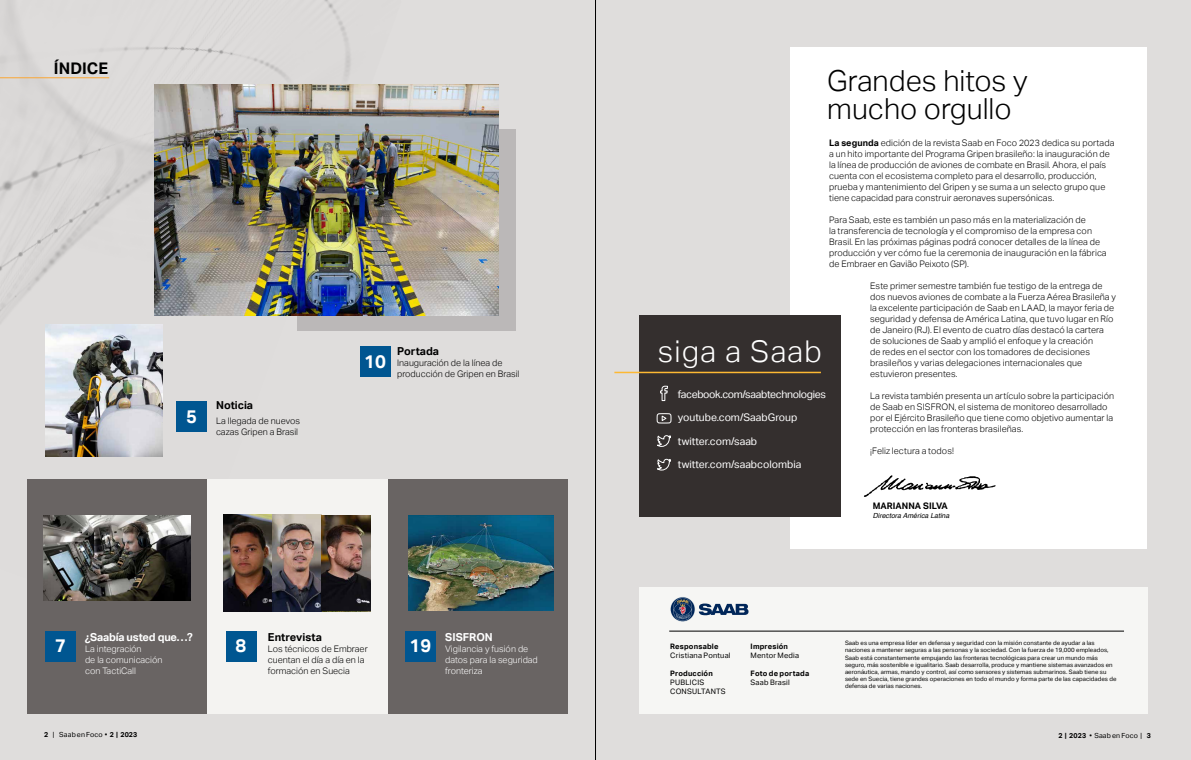
<style>
.page{position:relative;width:1191px;height:760px;background:#fff}
.page>*{position:absolute;margin:0;border:0;box-sizing:border-box;transform-origin:0 0}
.t1{font:300 30px "Aktiv Grotesk";letter-spacing:.04em;color:#fff}
.t2{font:300 29px/28px "Aktiv Grotesk";color:#000}
.t3{font:700 18.4px "Aktiv Grotesk";color:#fff}
.t4{font:700 16px "Aktiv Grotesk";letter-spacing:.005em;color:#000}
.t5{font:700 11px "Aktiv Grotesk";color:#000}
.t6{font:700 11px "Aktiv Grotesk";letter-spacing:-.015em;color:#fff}
.t7{font:10.5px "Aktiv Grotesk";color:#fff}
.t8{font:10.5px "Aktiv Grotesk";letter-spacing:-.03em;color:#fff}
.t9{font:300 9px/11px "Aktiv Grotesk";letter-spacing:.01em;color:#000}
.t10{font:300 9px/10.8px "Aktiv Grotesk";color:#fff}
.t11{font:700 9px "Aktiv Grotesk";letter-spacing:.005em;color:#000}
.t12{font:7.5px/9px "Aktiv Grotesk";letter-spacing:.025em;color:#000}
.t13{font:700 7.5px "Aktiv Grotesk";letter-spacing:.02em;color:#000}
.t14{font:7px "Aktiv Grotesk";letter-spacing:.02em;color:#000}
.t15{font:italic 7px "Helvetica";color:#000}
.t16{font:6px/7.2px "Aktiv Grotesk";letter-spacing:.01em;color:#000}
.s1{font-weight:700}
</style>
<div class="page">
<div style="left:0;top:0;width:595px;height:760px;background:#dfdddc"></div>
<img style="left:0;top:0;width:402px;height:457px">
<div style="left:595px;top:0;width:596px;height:760px;background:#dfdddc"></div>
<div style="left:297px;top:129px;width:218px;height:202px;background:#bbb8b8"></div>
<div style="left:387px;top:479px;width:180px;height:234px;background:#696463"></div>
<div style="left:27px;top:479px;width:180px;height:234px;background:#696463"></div>
<div style="left:207px;top:479px;width:180px;height:234px;background:#f4f3f1"></div>
<div style="left:789px;top:48px;width:357px;height:501px;background:#fff"></div>
<div style="left:639px;top:587px;width:508px;height:126px;background:#f6f6f4"></div>
<svg style="left:670px;top:597px;width:25px;height:24px"></svg>
<div style="left:671px;top:597px;width:23px;height:24px;background:#002659;border-radius:50%"></div>
<svg style="left:673px;top:598px;width:19px;height:23px"></svg>
<svg style="left:699px;top:603px;width:49px;height:12px"></svg>
<hr style="left:669px;top:631px;width:455px;height:1px;background:#000">
<img style="left:863px;top:475px;width:133px;height:22px">
<div style="left:45px;top:631px;width:31px;height:30px;background:#005691"></div>
<div style="left:226px;top:631px;width:30px;height:30px;background:#005691"></div>
<div style="left:405px;top:631px;width:31px;height:30px;background:#005691"></div>
<div style="left:176px;top:401px;width:31px;height:31px;background:#005691"></div>
<div style="left:360px;top:346px;width:30px;height:31px;background:#005691"></div>
<hr style="left:0;top:77px;width:109px;height:1px;background:#faa634">
<img style="left:45px;top:325px;width:118px;height:131px">
<img style="left:44px;top:515px;width:147px;height:85px">
<img style="left:408px;top:515px;width:145px;height:96px">
<img style="left:154px;top:85px;width:344px;height:230px">
<img style="left:224px;top:515px;width:146px;height:96px">
<div style="left:639px;top:315px;width:201px;height:201px;background:#342f2e"></div>
<svg style="left:660px;top:385px;width:8px;height:16px"></svg>
<svg style="left:657px;top:458px;width:14px;height:13px"></svg>
<svg style="left:656px;top:413px;width:15px;height:11px"></svg>
<svg style="left:657px;top:435px;width:14px;height:12px"></svg>
<hr style="left:614px;top:372px;width:207px;height:1px;background:#fdb933">
<hr style="left:595px;top:0;width:1px;height:760px;background:#000">
<h3 class="t4" style="left:54px;top:60px;width:56px">ÍNDICE</h3>
<h3 class="t3" style="left:186px;top:405px;width:12px">5</h3>
<p class="t5" style="left:216px;top:399px;width:38px">Noticia</p>
<p class="t9" style="left:216px;top:416px;width:85px">La llegada de nuevos cazas Gripen a Brasil</p>
<h3 class="t3" style="left:364px;top:350px;width:23px">10</h3>
<p class="t5" style="left:397px;top:345px;width:43px">Portada</p>
<p class="t9" style="left:397px;top:358px;width:124px">Inauguración de la línea de producción de Gripen en Brasil</p>
<p class="t6" style="left:85px;top:631px;width:109px">¿Saabía usted que…?</p>
<p class="t10" style="left:85px;top:643px;width:79px">La integración<br>de la comunicación con TactiCall</p>
<p class="t5" style="left:268px;top:631px;width:55px">Entrevista</p>
<p class="t9" style="left:268px;top:643px;width:101px">Los técnicos de Embraer cuentan el día a día en la formación en Suecia</p>
<h3 class="t3" style="left:55px;top:635px;width:12px">7</h3>
<h3 class="t3" style="left:235px;top:635px;width:12px">8</h3>
<h3 class="t3" style="left:409px;top:635px;width:23px">19</h3>
<p class="t6" style="left:445px;top:631px;width:49px">SISFRON</p>
<p class="t10" style="left:445px;top:643px;width:94px">Vigilancia y fusión de datos para la seguridad fronteriza</p>
<h2 class="t2" style="left:827px;top:67px;width:202px">Grandes hitos y mucho orgullo</h2>
<p class="t9" style="left:829px;top:137px;width:287px"><span class="s1">La segunda</span> edición de la revista Saab en Foco 2023 dedica su portada a un hito importante del Programa Gripen brasileño: la inauguración de la línea de producción de aviones de combate en Brasil. Ahora, el país cuenta con el ecosistema completo para el desarrollo, producción, prueba y mantenimiento del Gripen y se suma a un selecto grupo que tiene capacidad para construir aeronaves supersónicas.</p>
<p class="t9" style="left:829px;top:214px;width:279px">Para Saab, este es también un paso más en la materialización de<br>la transferencia de tecnología y el compromiso de la empresa con Brasil. En las próximas páginas podrá conocer detalles de la línea de producción y ver cómo fue la ceremonia de inauguración en la fábrica de Embraer en Gavião Peixoto (SP).</p>
<p class="t9" style="left:870px;top:280px;width:247px">Este primer semestre también fue testigo de la entrega de dos nuevos aviones de combate a la Fuerza Aérea Brasileña y la excelente participación de Saab en LAAD, la mayor feria de seguridad y defensa de América Latina, que tuvo lugar en Río de Janeiro (RJ). El evento de cuatro días destacó la cartera de soluciones de Saab y amplió el enfoque y la creación<br>de redes en el sector con los tomadores de decisiones brasileños y varias delegaciones internacionales que estuvieron presentes.</p>
<p class="t9" style="left:870px;top:390px;width:245px">La revista también presenta un artículo sobre la participación de Saab en SISFRON, el sistema de monitoreo desarrollado por el Ejército Brasileño que tiene como objetivo aumentar la protección en las fronteras brasileñas.</p>
<p class="t9" style="left:870px;top:445px;width:85px">¡Feliz lectura a todos!</p>
<h1 class="t1" style="left:658px;top:334px;width:166px">siga a Saab</h1>
<p class="t8" style="left:678px;top:389px;width:150px">facebook.com/saabtechnologies</p>
<p class="t7" style="left:678px;top:411px;width:121px">youtube.com/SaabGroup</p>
<p class="t7" style="left:678px;top:435px;width:81px">twitter.com/saab</p>
<p class="t7" style="left:678px;top:458px;width:125px">twitter.com/saabcolombia</p>
<p class="t11" style="left:872px;top:501px;width:76px">MARIANNA SILVA</p>
<p class="t15" style="left:872px;top:510px;width:78px">Directora América Latina</p>
<p class="t13" style="left:670px;top:642px;width:50px">Responsable</p>
<p class="t12" style="left:670px;top:651px;width:62px">Cristiana Pontual</p>
<p class="t13" style="left:670px;top:669px;width:44px">Producción</p>
<p class="t12" style="left:670px;top:678px;width:57px">PUBLICIS<br>CONSULTANTS</p>
<p class="t13" style="left:750px;top:642px;width:39px">Impresión</p>
<p class="t12" style="left:750px;top:651px;width:50px">Mentor Media</p>
<p class="t13" style="left:750px;top:669px;width:60px">Foto de portada</p>
<p class="t12" style="left:750px;top:678px;width:41px">Saab Brasil</p>
<p class="t16" style="left:845px;top:639px;width:273px">Saab es una empresa líder en defensa y seguridad con la misión constante de ayudar a las naciones a mantener seguras a las personas y la sociedad. Con la fuerza de 19,000 empleados, Saab está constantemente empujando las fronteras tecnológicas para crear un mundo más seguro, más sostenible e igualitario. Saab desarrolla, produce y mantiene sistemas avanzados en aeronáutica, armas, mando y control, así como sensores y sistemas submarinos. Saab tiene su sede en Suecia, tiene grandes operaciones en todo el mundo y forma parte de las capacidades de defensa de varias naciones.</p>
<p class="t14" style="left:44px;top:730px;width:95px"><span class="s1">2</span> | Saab en Foco • <span class="s1">2 | 2023</span></p>
<p class="t14" style="left:1058px;top:731px;width:94px"><span class="s1">2 | 2023</span> • Saab en Foco | <span class="s1">3</span></p>
</div>
